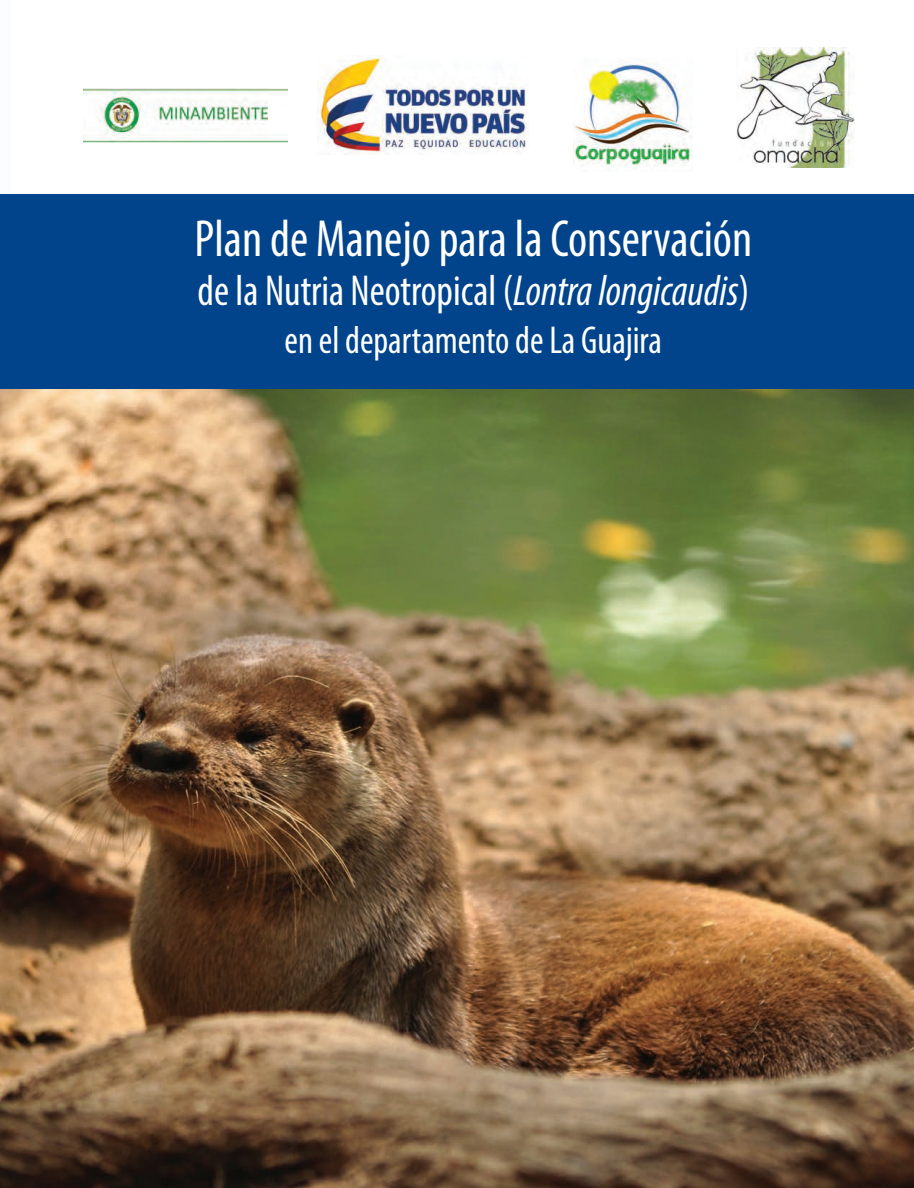
<style>
.page{position:relative;width:914px;height:1188px;background:#fff}
.page>*{position:absolute;margin:0;border:0;box-sizing:border-box;transform-origin:0 0}
.t1{font:condensed 52.5px "Myriad Pro";color:#fff;scale:.95 1}
.t2{font:condensed 43.5px "Myriad Pro";color:#fff;scale:.95 1}
.t3{font:condensed 39px "Myriad Pro";color:#fff;scale:.95 1}
.s1{font-style:italic}
</style>
<div class="page">
<div style="left:0;top:0;width:11px;height:1188px;background:#fbfdfe"></div>
<img style="left:0;top:389px;width:913px;height:799px">
<div style="left:0;top:195px;width:913px;height:194px;background:#01448c"></div>
<img style="left:573px;top:62px;width:118px;height:107px">
<img style="left:319px;top:56px;width:209px;height:98px">
<img style="left:737px;top:48px;width:117px;height:120px">
<img style="left:84px;top:88px;width:204px;height:54px">
<p class="t1" style="left:194px;top:207px;width:588px">Plan de Manejo para la Conservación</p>
<p class="t2" style="left:197px;top:264px;width:582px">de la Nutria Neotropical (<span class="s1">Lontra longicaudis</span>)</p>
<p class="t3" style="left:284px;top:317px;width:399px">en el departamento de La Guajira</p>
</div>
